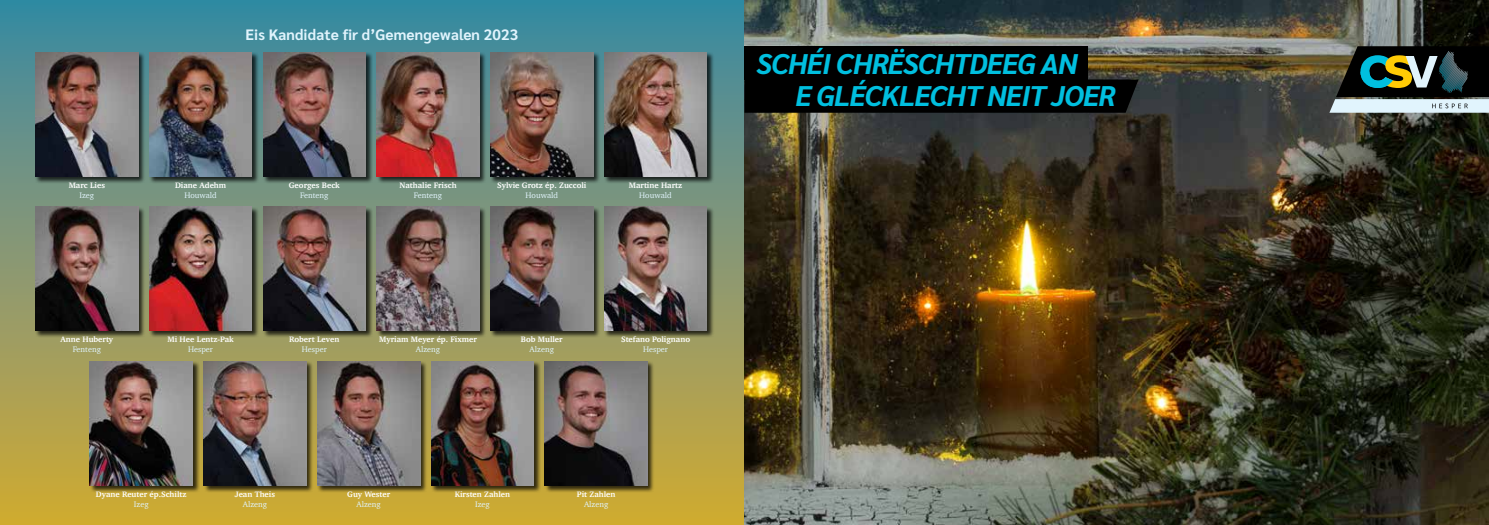
<style>
.page{position:relative;width:1489px;height:525px;background:#fff}
.page>*{position:absolute;margin:0;border:0;box-sizing:border-box;transform-origin:0 0}
.t1{font:italic 700 28.38px/31.9px "Sarabun";letter-spacing:-.03em;color:#00bfdf}
.t2{font:700 15px "Sarabun";letter-spacing:.01em;color:#e1f4fd}
.t3{font:700 8.25px "Charter";color:#fff}
.t4{font:8.25px "Charter";color:#e1f4fd}
</style>
<div class="page">
<div style="left:0;top:0;width:744px;height:524px;background:linear-gradient(to bottom,#3b88a7,#d3a937)"></div>
<img style="left:744px;top:0;width:744px;height:524px">
<div style="left:744px;top:46px;width:343px;height:33px;background:#000"></div>
<svg style="left:744px;top:79px;width:394px;height:34px;background:#050505"></svg>
<svg style="left:1329px;top:46px;width:159px;height:67px;background:#515f57"></svg>
<div style="left:795px;top:79px;width:324px;height:31px;background:#000"></div>
<div style="left:35px;top:52px;width:110px;height:131px;background:#000;opacity:.75"></div>
<img style="left:36px;top:52px;width:102px;height:124px">
<div style="left:490px;top:206px;width:110px;height:132px;background:#000;opacity:.75"></div>
<img style="left:490px;top:207px;width:103px;height:123px">
<div style="left:604px;top:52px;width:110px;height:131px;background:#000;opacity:.75"></div>
<img style="left:604px;top:52px;width:102px;height:124px">
<div style="left:376px;top:52px;width:110px;height:131px;background:#000;opacity:.75"></div>
<img style="left:377px;top:52px;width:102px;height:124px">
<div style="left:203px;top:360px;width:110px;height:132px;background:#000;opacity:.75"></div>
<img style="left:204px;top:361px;width:102px;height:124px">
<div style="left:431px;top:360px;width:110px;height:132px;background:#000;opacity:.75"></div>
<img style="left:431px;top:361px;width:102px;height:124px">
<div style="left:263px;top:206px;width:110px;height:132px;background:#000;opacity:.75"></div>
<img style="left:263px;top:207px;width:102px;height:123px">
<div style="left:149px;top:52px;width:110px;height:131px;background:#000;opacity:.75"></div>
<img style="left:149px;top:52px;width:103px;height:124px">
<div style="left:604px;top:206px;width:110px;height:132px;background:#000;opacity:.75"></div>
<img style="left:604px;top:207px;width:102px;height:123px">
<div style="left:149px;top:206px;width:110px;height:132px;background:#000;opacity:.75"></div>
<img style="left:149px;top:207px;width:103px;height:123px">
<div style="left:490px;top:52px;width:110px;height:131px;background:#000;opacity:.75"></div>
<img style="left:490px;top:52px;width:103px;height:124px">
<div style="left:317px;top:360px;width:110px;height:132px;background:#000;opacity:.75"></div>
<img style="left:317px;top:361px;width:103px;height:124px">
<div style="left:544px;top:360px;width:110px;height:132px;background:#000;opacity:.75"></div>
<img style="left:545px;top:361px;width:102px;height:124px">
<div style="left:376px;top:206px;width:110px;height:132px;background:#000;opacity:.75"></div>
<img style="left:377px;top:207px;width:102px;height:123px">
<div style="left:263px;top:52px;width:110px;height:131px;background:#000;opacity:.75"></div>
<img style="left:263px;top:52px;width:102px;height:124px">
<div style="left:90px;top:360px;width:110px;height:132px;background:#000;opacity:.75"></div>
<img style="left:90px;top:361px;width:102px;height:124px">
<div style="left:35px;top:206px;width:110px;height:132px;background:#000;opacity:.75"></div>
<img style="left:36px;top:207px;width:102px;height:123px">
<h2 class="t2" style="left:245px;top:26px;width:274px">Eis Kandidate fir d’Gemengewalen 2023</h2>
<p class="t3" style="left:69px;top:178px;width:38px">Marc Lies</p>
<p class="t4" style="left:79px;top:188px;width:16px">Izeg</p>
<p class="t3" style="left:175px;top:178px;width:53px">Diane Adehm</p>
<p class="t4" style="left:184px;top:188px;width:34px">Houwald</p>
<p class="t3" style="left:60px;top:332px;width:54px">Anne Huberty</p>
<p class="t4" style="left:73px;top:342px;width:30px">Fenteng</p>
<p class="t3" style="left:167px;top:332px;width:68px">Mi Hee Lentz-Pak</p>
<p class="t4" style="left:188px;top:342px;width:26px">Hesper</p>
<p class="t3" style="left:289px;top:178px;width:52px">Georges Beck</p>
<p class="t4" style="left:300px;top:188px;width:30px">Fenteng</p>
<p class="t3" style="left:399px;top:178px;width:58px">Nathalie Frisch</p>
<p class="t4" style="left:414px;top:188px;width:30px">Fenteng</p>
<p class="t3" style="left:497px;top:178px;width:91px">Sylvie Grotz ép. Zuccoli</p>
<p class="t4" style="left:525px;top:188px;width:34px">Houwald</p>
<p class="t3" style="left:629px;top:178px;width:55px">Martine Hartz</p>
<p class="t4" style="left:639px;top:188px;width:34px">Houwald</p>
<p class="t3" style="left:289px;top:332px;width:52px">Robert Leven</p>
<p class="t4" style="left:302px;top:342px;width:26px">Hesper</p>
<p class="t3" style="left:379px;top:332px;width:99px">Myriam Meyer ép. Fixmer</p>
<p class="t4" style="left:416px;top:342px;width:26px">Alzeng</p>
<p class="t3" style="left:521px;top:332px;width:43px">Bob Muller</p>
<p class="t4" style="left:529px;top:342px;width:26px">Alzeng</p>
<p class="t3" style="left:621px;top:332px;width:71px">Stefano Polignano</p>
<p class="t4" style="left:643px;top:342px;width:26px">Hesper</p>
<p class="t3" style="left:96px;top:486px;width:92px">Dyane Reuter ép.Schiltz</p>
<p class="t4" style="left:134px;top:496px;width:16px">Izeg</p>
<p class="t3" style="left:235px;top:486px;width:42px">Jean Theis</p>
<p class="t4" style="left:243px;top:496px;width:26px">Alzeng</p>
<p class="t3" style="left:347px;top:486px;width:45px">Guy Wester</p>
<p class="t4" style="left:356px;top:496px;width:26px">Alzeng</p>
<p class="t3" style="left:454px;top:486px;width:57px">Kirsten Zahlen</p>
<p class="t4" style="left:475px;top:496px;width:16px">Izeg</p>
<p class="t3" style="left:577px;top:486px;width:40px">Pit Zahlen</p>
<p class="t4" style="left:584px;top:496px;width:26px">Alzeng</p>
<h1 class="t1" style="left:795px;top:48px;width:321px;text-indent:-39px">SCHÉI CHRËSCHTDEEG AN<br>E GLÉCKLECHT NEIT JOER</h1>
</div>
